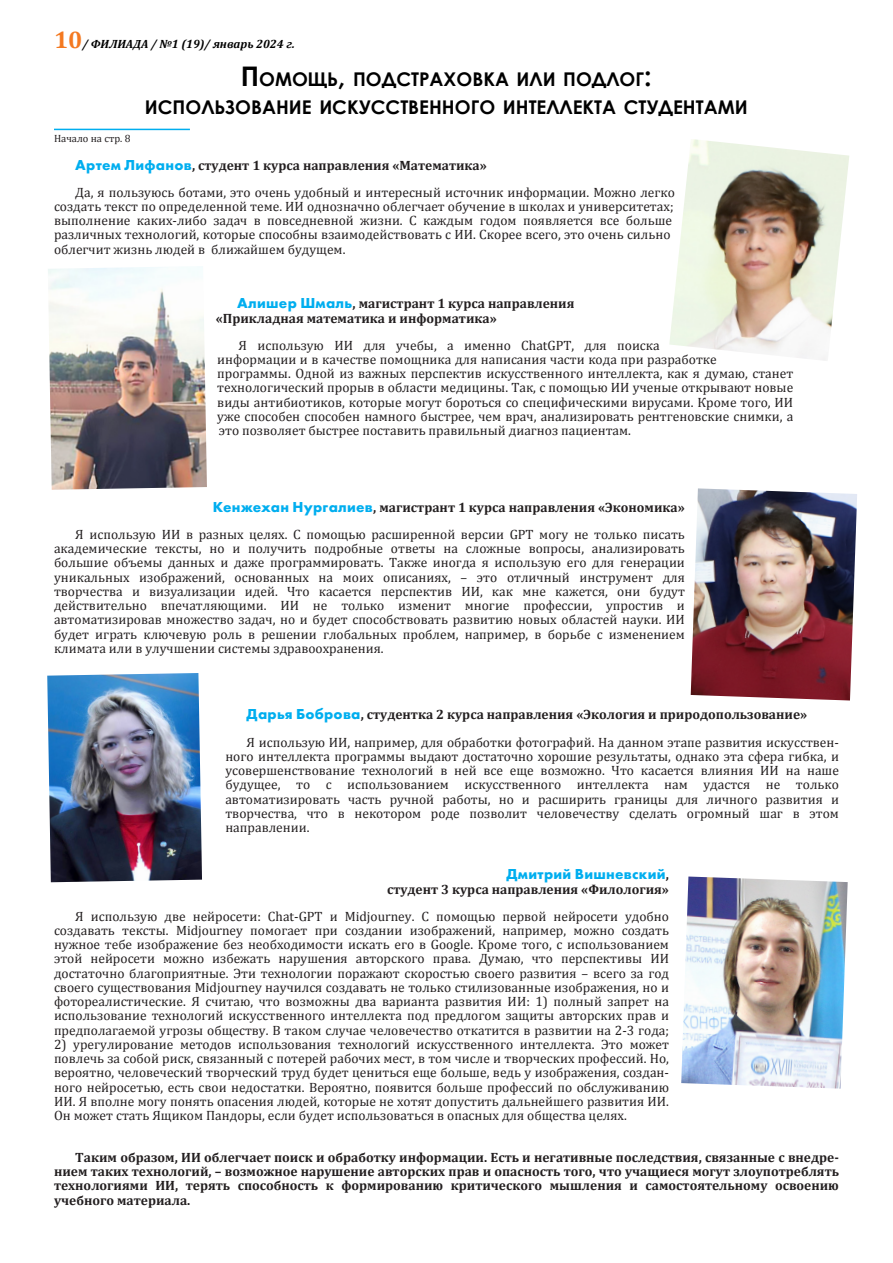
<style>
.page{position:relative;width:893px;height:1263px;background:#fff}
.page>*{position:absolute;margin:0;border:0;box-sizing:border-box;transform-origin:0 0}
.ЗАГОЛОВКИ{font:700 18.9px/28.5px "Century Gothic";color:#000;text-align:center}
.осн__текст_уменьшен{font:700 15px "Futura PT";letter-spacing:.02em;color:#00aeef}
.осн__текст_уменьшен-2{font:13.5px/14.2px "Cambria";color:#231f20;text-align:justify}
.осн__текст_уменьшен-3{font:700 13.5px/14.2px "Cambria";color:#231f20}
.t1{font:italic 700 12px "Cambria";color:#000}
.сноска_нач{font:10.5px "Cambria";color:#231f20}
.s1{font-style:normal;font-size:24px;color:#f47921}
.s2{font-size:27px}
.s3{font-family:"Futura PT";font-size:15px;color:#00aeef}
.s4{font-family:"Cambria";font-size:13.5px;color:#231f20}
</style>
<div class="page">
<img style="left:47px;top:673px;width:155px;height:209px">
<hr style="left:54px;top:129px;width:136px;height:1px;background:#00aeef">
<img style="left:48px;top:266px;width:159px;height:224px">
<img style="left:691px;top:488px;width:166px;height:212px">
<img style="left:669px;top:139px;width:180px;height:222px">
<img style="left:681px;top:876px;width:167px;height:213px">
<p class="t1" style="left:54px;top:36px;width:242px"><span class="s1">10</span>/ ФИЛИАДА / №1 (19)/ январь 2024 г.</p>
<p class="сноска_нач" style="left:54px;top:132px;width:78px">Начало на стр. 8</p>
<p class="ЗАГОЛОВКИ" style="left:145px;top:64px;width:604px"><span class="s2">П</span>омощь<span class="s2">,</span> п одстраховка или п одлог<span class="s2">:<br></span>исп ользование искусственного интеллекта студентами</p>
<p class="осн__текст_уменьшен-3" style="left:75px;top:158px;width:413px"><span class="s3">Артем Лифанов</span>, студент 1 курса направления «Математика»</p>
<p class="осн__текст_уменьшен-2" style="left:54px;top:185px;width:623px;text-align:left;text-indent:21px">Да, я пользуюсь ботами, это очень удобный и интересный источник информации. Можно легко создать текст по определенной теме. ИИ однозначно облегчает обучение в школах и университетах; выполнение каких-либо задач в повседневной жизни. С каждым годом появляется все больше различных технологий, которые способны взаимодействовать с ИИ. Скорее всего, это очень сильно облегчит жизнь людей в ближайшем будущем.</p>
<p class="осн__текст_уменьшен-3" style="left:216px;top:296px;width:360px;text-indent:21px"><span class="s3">Алишер Шмаль</span>, магистрант 1 курса направления «Прикладная математика и информатика»</p>
<p class="осн__текст_уменьшен-2" style="left:217px;top:338px;width:578px;text-align:left;text-indent:21px">Я использую ИИ для учебы, а именно ChatGPT, для поиска<br>информации и в качестве помощника для написания части кода при разработке программы. Одной из важных перспектив искусственного интеллекта, как я думаю, станет технологический прорыв в области медицины. Так, с помощью ИИ ученые открывают новые виды антибиотиков, которые могут бороться со специфическими вирусами. Кроме того, ИИ уже способен способен намного быстрее, чем врач, анализировать рентгеновские снимки, а это позволяет быстрее поставить правильный диагноз пациентам.</p>
<p class="осн__текст_уменьшен-3" style="left:213px;top:500px;width:473px"><span class="s3">Кенжехан Нургалиев</span>, магистрант 1 курса направления «Экономика»</p>
<p class="осн__текст_уменьшен-2" style="left:54px;top:527px;width:632px;text-indent:21px">Я использую ИИ в разных целях. С помощью расширенной версии GPT могу не только писать академические тексты, но и получить подробные ответы на сложные вопросы, анализировать большие объемы данных и даже программировать. Также иногда я использую его для генерации уникальных изображений, основанных на моих описаниях, – это отличный инструмент для творчества и визуализации идей. Что касается перспектив ИИ, как мне кажется, они будут действительно впечатляющими. ИИ не только изменит многие профессии, упростив и автоматизировав множество задач, но и будет способствовать развитию новых областей науки. ИИ будет играть ключевую роль в решении глобальных проблем, например, в борьбе с изменением климата или в улучшении системы здравоохранения.</p>
<p class="осн__текст_уменьшен-3" style="left:247px;top:707px;width:562px"><span class="s3">Дарья Боброва</span>, студентка 2 курса направления «Экология и природопользование»</p>
<p class="осн__текст_уменьшен-2" style="left:225px;top:735px;width:615px;text-indent:21px">Я использую ИИ, например, для обработки фотографий. На данном этапе развития искусствен&shy;ного интеллекта программы выдают достаточно хорошие результаты, однако эта сфера гибка, и усовершенствование технологий в ней все еще возможно. Что касается влияния ИИ на наше будущее, то с использованием искусственного интеллекта нам удастся не только автоматизировать часть ручной работы, но и расширить границы для личного развития и творчества, что в некотором роде позволит человечеству сделать огромный шаг в этом направлении.</p>
<p class="осн__текст_уменьшен" style="left:506px;top:865px;width:164px">Дмитрий Вишневский<span class="s4">,</span></p>
<p class="осн__текст_уменьшен-3" style="left:387px;top:881px;width:283px">студент 3 курса направления «Филология»</p>
<p class="осн__текст_уменьшен-2" style="left:54px;top:909px;width:617px;text-indent:21px">Я использую две нейросети: Chat-GPT и Midjourney. С помощью первой нейросети удобно создавать тексты. Midjourney помогает при создании изображений, например, можно создать нужное тебе изображение без необходимости искать его в Google. Кроме того, с использованием этой нейросети можно избежать нарушения авторского права. Думаю, что перспективы ИИ достаточно благоприятные. Эти технологии поражают скоростью своего развития – всего за год своего существования Midjourney научился создавать не только стилизованные изображения, но и фотореалистические. Я считаю, что возможны два варианта развития ИИ: 1) полный запрет на использование технологий искусственного интеллекта под предлогом защиты авторских прав и предполагаемой угрозы обществу. В таком случае человечество откатится в развитии на 2-3 года;</p>
<p class="осн__текст_уменьшен-2" style="left:54px;top:1037px;width:617px">2) урегулирование методов использования технологий искусственного интеллекта. Это может повлечь за собой риск, связанный с потерей рабочих мест, в том числе и творческих профессий. Но, вероятно, человеческий творческий труд будет цениться еще больше, ведь у изображения, создан&shy;ного нейросетью, есть свои недостатки. Вероятно, появится больше профессий по обслуживанию ИИ. Я вполне могу понять опасения людей, которые не хотят допустить дальнейшего развития ИИ.<br>Он может стать Ящиком Пандоры, если будет использоваться в опасных для общества целях.</p>
<p class="осн__текст_уменьшен-3" style="left:54px;top:1150px;width:786px;text-align:justify;text-indent:21px">Таким образом, ИИ облегчает поиск и обработку информации. Есть и негативные последствия, связанные с внедре&shy;нием таких технологий, – возможное нарушение авторских прав и опасность того, что учащиеся могут злоупотреблять технологиями ИИ, терять способность к формированию критического мышления и самостоятельному освоению учебного материала.</p>
</div>
